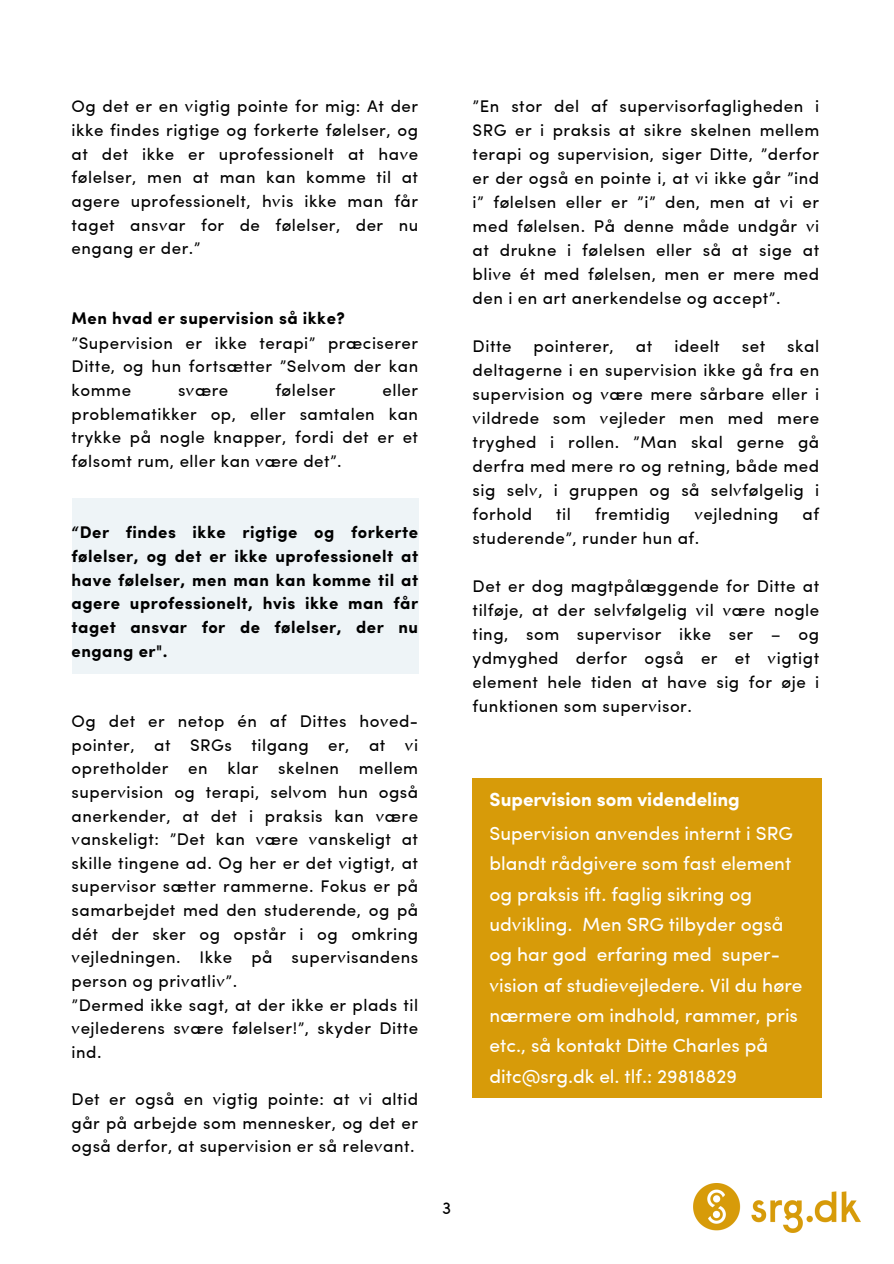
<style>
.page{position:relative;width:894px;height:1264px;background:#fff}
.page>*{position:absolute;margin:0;border:0;box-sizing:border-box;transform-origin:0 0}
.t1{font:19.05px/30.5px "Sofia Pro";color:#fff}
.t2{font:16.95px/23.7px "Sofia Pro";letter-spacing:.03em;color:#000;text-align:justify}
.t3{font:700 16.95px/23.7px "Sofia Pro";letter-spacing:.03em;color:#000;text-align:justify}
.s1{font-weight:700}
</style>
<div class="page">
<img style="left:693px;top:1183px;width:167px;height:49px">
<div style="left:472px;top:778px;width:349px;height:319px;background:#d79b09"></div>
<div style="left:72px;top:498px;width:346px;height:175px;background:#eef4f7"></div>
<p class="t2" style="left:72px;top:94px;width:348px">Og det er en vigtig pointe for mig: At der ikke findes rigtige og forkerte følelser, og at det ikke er uprofessionelt at have følelser, men at man kan komme til at agere uprofessionelt, hvis ikke man får taget ansvar for de følelser, der nu engang er der.”</p>
<p class="t3" style="left:72px;top:308px;width:275px">Men hvad er supervision så ikke?</p>
<p class="t2" style="left:72px;top:330px;width:348px">”Supervision er ikke terapi” præciserer Ditte, og hun fortsætter ”Selvom der kan komme</p>
<p class="t2" style="left:72px;top:377px;width:348px;text-indent:311px">eller problematikker op, eller samtalen kan trykke på nogle knapper, fordi det er et følsomt rum, eller kan være det”.</p>
<p class="t2" style="left:178px;top:377px;width:52px">svære</p>
<p class="t2" style="left:275px;top:377px;width:62px">følelser</p>
<p class="t3" style="left:72px;top:522px;width:348px">“Der findes ikke rigtige og forkerte følelser, og det er ikke uprofessionelt at have følelser, men man kan komme til at agere uprofessionelt, hvis ikke man får taget ansvar for de følelser, der nu engang er".</p>
<p class="t2" style="left:72px;top:708px;width:348px">Og det er netop én af Dittes hoved&shy;pointer, at SRGs tilgang er, at vi opretholder en klar skelnen mellem supervision og terapi, selvom hun også anerkender, at det i praksis kan være vanskeligt: ”Det kan være vanskeligt at skille tingene ad. Og her er det vigtigt, at supervisor sætter rammerne. Fokus er på samarbejdet med den studerende, og på dét der sker og opstår i og omkring vejledningen. Ikke på supervisandens person og privatliv”.</p>
<p class="t2" style="left:72px;top:991px;width:348px">”Dermed ikke sagt, at der ikke er plads til vejlederens svære følelser!”, skyder Ditte ind.</p>
<p class="t2" style="left:72px;top:1086px;width:348px">Det er også en vigtig pointe: at vi altid går på arbejde som mennesker, og det er også derfor, at supervision er så relevant.</p>
<h2 class="t2" style="left:472px;top:93px;width:348px">”En stor del af supervisorfagligheden i SRG er i praksis at sikre skelnen mellem terapi og supervision, siger Ditte, ”derfor er der også en pointe i, at vi ikke går ”ind i” følelsen eller er ”i” den, men at vi er med følelsen. På denne måde undgår vi at drukne i følelsen eller så at sige at blive ét med følelsen, men er mere med den i en art anerkendelse og accept”.</h2>
<p class="t2" style="left:472px;top:333px;width:40px">Ditte</p>
<p class="t2" style="left:533px;top:333px;width:82px">pointerer,</p>
<p class="t2" style="left:635px;top:333px;width:18px">at</p>
<p class="t2" style="left:674px;top:333px;width:47px">ideelt</p>
<p class="t2" style="left:741px;top:333px;width:25px">set</p>
<p class="t2" style="left:472px;top:333px;width:348px;text-indent:314px">skal deltagerne i en supervision ikke gå fra en supervision og være mere sårbare eller i vildrede som vejleder men med mere tryghed i rollen. ”Man skal gerne gå derfra med mere ro og retning, både med sig selv, i gruppen og så selvfølgelig i forhold</p>
<p class="t2" style="left:556px;top:501px;width:16px">til</p>
<p class="t2" style="left:595px;top:501px;width:77px">fremtidig</p>
<p class="t2" style="left:694px;top:501px;width:86px">vejledning</p>
<p class="t2" style="left:802px;top:501px;width:18px">af</p>
<p class="t2" style="left:472px;top:525px;width:228px">studerende”, runder hun af.</p>
<p class="t2" style="left:472px;top:573px;width:348px">Det er dog magtpålæggende for Ditte at tilføje, at der selvfølgelig vil være nogle ting, som supervisor ikke ser – og ydmyghed derfor også er et vigtigt element hele tiden at have sig for øje i funktionen som supervisor.</p>
<p class="t1" style="left:489px;top:781px;width:305px;line-height:33.8px"><span class="s1">Supervision som videndeling<br></span>Supervision anvendes internt i SRG</p>
<p class="t1" style="left:489px;top:847px;width:314px">blandt rådgivere som fast element og praksis ift. faglig sikring og udvikling. Men SRG tilbyder også og har god erfaring med super&shy;vision af studievejledere. Vil du høre nærmere om indhold, rammer, pris etc., så kontakt Ditte Charles på ditc@srg.dk el. tlf.: 29818829</p>
<p class="t2" style="left:442px;top:1194px;width:11px">3</p>
</div>
